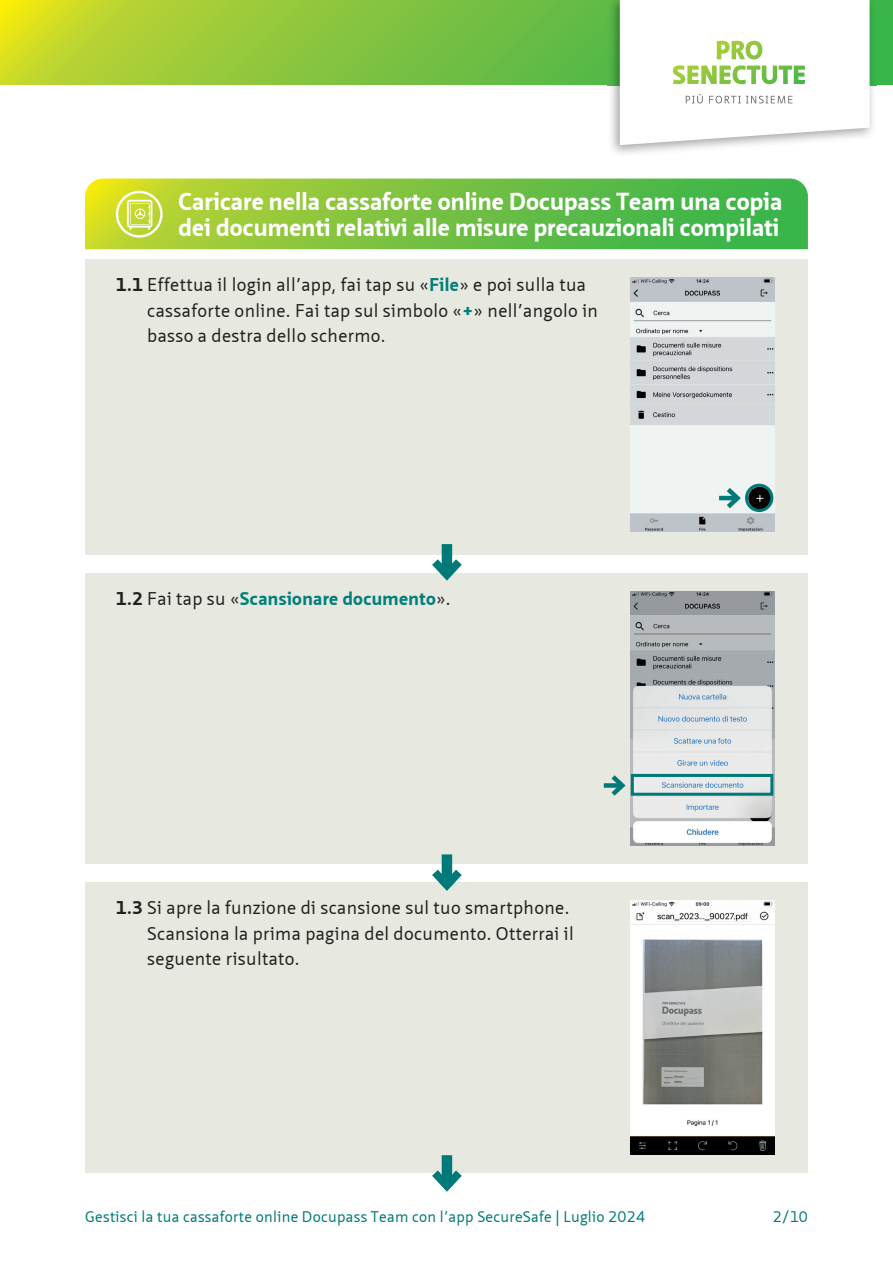
<style>
.page{position:relative;width:893px;height:1263px;background:#fff}
.page>*{position:absolute;margin:0;border:0;box-sizing:border-box;transform-origin:0 0}
.t1{font:700 24px/25.5px "Neue Sans Pro";letter-spacing:.005em;color:#fff}
.t2{font:18px/25.5px "Neue Sans Pro";letter-spacing:.02em;color:#231f20}
.t3{font:700 18px "Neue Sans Pro";letter-spacing:.02em;color:#008079}
.t4{font:15px "Neue Sans Pro";letter-spacing:.02em;color:#007a78}
.s1{font-weight:700}
.s2{font-weight:700;color:#008079}
.s3{color:#231f20}
.s4{font-weight:400;color:#231f20}
</style>
<div class="page">
<svg style="left:0;top:0;width:893px;height:85px;background:#8fc83a"></svg>
<img style="left:607px;top:0;width:269px;height:154px">
<svg style="left:620px;top:0;width:250px;height:145px"></svg>
<div style="left:85px;top:882px;width:723px;height:291px;background:#e7e8df"></div>
<div style="left:442px;top:1155px;width:10px;height:31px;background:#007a78"></div>
<svg style="left:432px;top:1162px;width:30px;height:30px"></svg>
<div style="left:85px;top:573px;width:723px;height:291px;background:#e7e8df"></div>
<div style="left:442px;top:854px;width:10px;height:31px;background:#007a78"></div>
<svg style="left:432px;top:861px;width:30px;height:30px"></svg>
<div style="left:85px;top:260px;width:723px;height:295px;background:#e7e8df"></div>
<svg style="left:85px;top:179px;width:723px;height:70px;background:#75c140"></svg>
<svg style="left:432px;top:544px;width:30px;height:37px"></svg>
<svg style="left:116px;top:191px;width:47px;height:47px;background:#d2e267"></svg>
<img style="left:631px;top:278px;width:143px;height:254px">
<img style="left:631px;top:591px;width:143px;height:254px">
<img style="left:631px;top:901px;width:143px;height:254px">
<div style="left:745px;top:484px;width:28px;height:28px;border:3px solid #007a78;border-radius:50%"></div>
<svg style="left:719px;top:496px;width:3px;height:4px"></svg>
<svg style="left:722px;top:483px;width:22px;height:30px"></svg>
<div style="left:604px;top:783px;width:18px;height:5px;background:#007a78"></div>
<svg style="left:607px;top:775px;width:19px;height:21px"></svg>
<div style="left:631px;top:774px;width:142px;height:22px;border:3px solid #007a78"></div>
<h1 class="t1" style="left:178px;top:189px;width:605px">Caricare nella cassaforte online Docupass Team una copia dei documenti relativi alle misure precauzionali compilati</h1>
<p class="t2" style="left:147px;top:272px;width:452px;text-indent:-31px"><span class="s1">1.1</span> Effettua il login all’app, fai tap su «<span class="s2">File</span>» e poi sulla tua cassaforte online. Fai tap sul simbolo «<span class="s2">+</span>» nell’angolo in basso a destra dello schermo.</p>
<p class="t3" style="left:116px;top:587px;width:336px"><span class="s3">1.2</span> <span class="s4">Fai tap su «</span>Scansionare documento<span class="s4">».</span></p>
<p class="t2" style="left:147px;top:895px;width:428px;text-indent:-31px"><span class="s1">1.3</span> Si apre la funzione di scansione sul tuo smartphone.<br>Scansiona la prima pagina del documento. Otterrai il seguente risultato.</p>
<p class="t4" style="left:85px;top:1207px;width:562px">Gestisci la tua cassaforte online Docupass Team con l’app SecureSafe | Luglio 2024</p>
<p class="t4" style="left:773px;top:1207px;width:37px">2/10</p>
</div>
